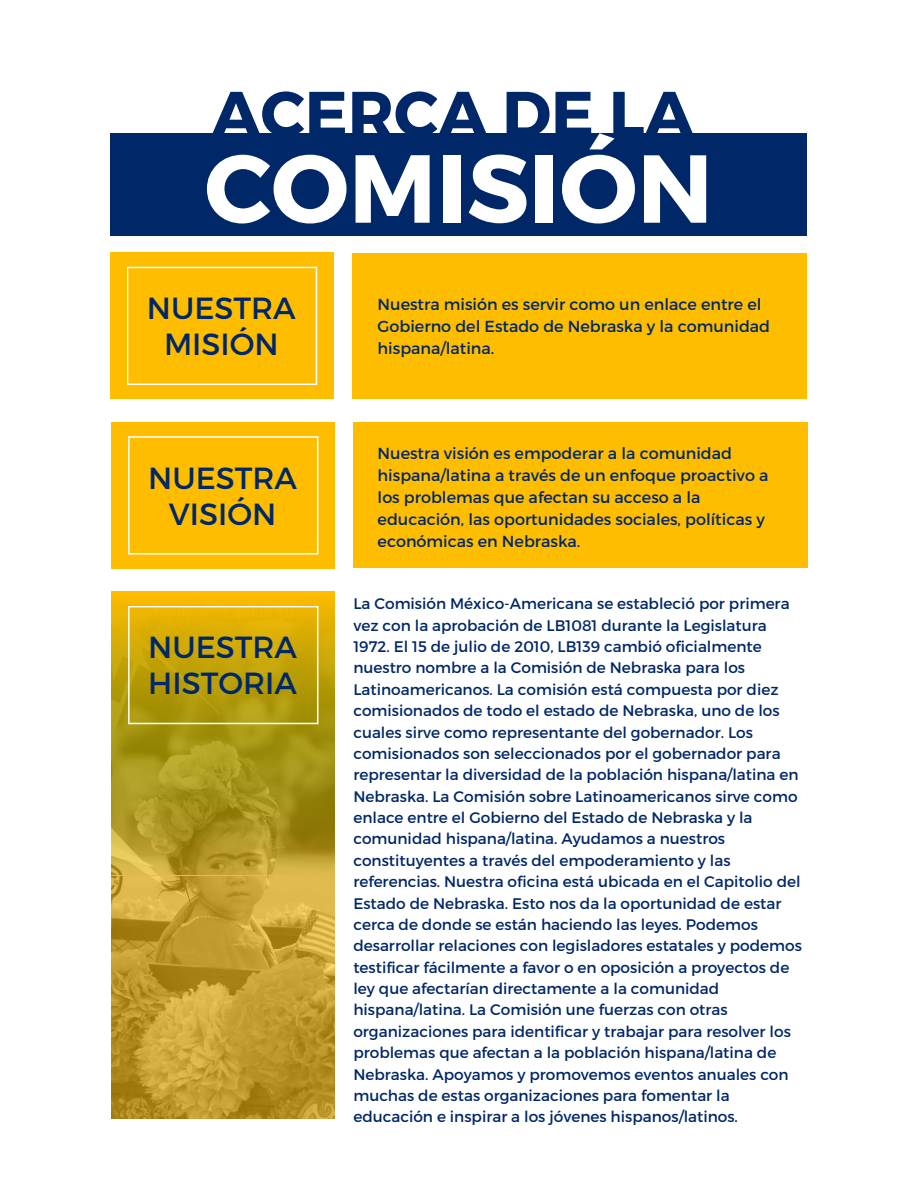
<style>
.page{position:relative;width:918px;height:1188px;background:#fff}
.page>*{position:absolute;margin:0;border:0;box-sizing:border-box;transform-origin:0 0}
.t1{font:700 96.3px "Montserrat";color:#fff}
.t2{font:700 63.75px "Montserrat";color:#002768}
.t3{font:30.6px/36px "Montserrat";color:#002768;text-align:center}
.t4{font:16.05px/22px "Montserrat";color:#002768}
.t5{font:15.3px/21.3px "Montserrat";color:#002768}
</style>
<div class="page">
<div style="left:352px;top:253px;width:455px;height:146px;background:#ffbd00"></div>
<div style="left:110px;top:133px;width:697px;height:102px;background:#002768"></div>
<div style="left:110px;top:253px;width:223px;height:146px;background:#ffbd00"></div>
<svg style="left:127px;top:267px;width:190px;height:118px"></svg>
<div style="left:353px;top:422px;width:455px;height:146px;background:#ffbd00"></div>
<div style="left:112px;top:422px;width:223px;height:146px;background:#ffbd00"></div>
<svg style="left:128px;top:436px;width:190px;height:119px"></svg>
<svg style="left:112px;top:875px;width:223px;height:244px;background:#c29c2f"></svg>
<svg style="left:112px;top:592px;width:223px;height:283px;background:#b39a1a"></svg>
<svg style="left:128px;top:606px;width:190px;height:118px;background:#c8a812"></svg>
<h2 class="t2" style="left:212px;top:72px;width:484px">ACERCA DE LA</h2>
<h1 class="t1" style="left:205px;top:126px;width:510px">COMISIÓN</h1>
<h3 class="t3" style="left:147px;top:289px;width:150px">NUESTRA<br>MISIÓN</h3>
<p class="t4" style="left:378px;top:293px;width:394px">Nuestra misión es servir como un enlace entre el<br>Gobierno del Estado de Nebraska y la comunidad hispana/latina.</p>
<h3 class="t3" style="left:148px;top:458px;width:150px">NUESTRA<br>VISIÓN</h3>
<h3 class="t3" style="left:148px;top:628px;width:150px;text-align:left">NUESTRA<br>HISTORIA</h3>
<p class="t4" style="left:378px;top:441px;width:392px">Nuestra visión es empoderar a la comunidad hispana/latina a través de un enfoque proactivo a los problemas que afectan su acceso a la educación, las oportunidades sociales, políticas y económicas en Nebraska.</p>
<p class="t5" style="left:353px;top:592px;width:450px">La Comisión México-Americana se estableció por primera vez con la aprobación de LB1081 durante la Legislatura 1972. El 15 de julio de 2010, LB139 cambió oficialmente nuestro nombre a la Comisión de Nebraska para los Latinoamericanos. La comisión está compuesta por diez comisionados de todo el estado de Nebraska, uno de los cuales sirve como representante del gobernador. Los comisionados son seleccionados por el gobernador para representar la diversidad de la población hispana/latina en Nebraska. La Comisión sobre Latinoamericanos sirve como enlace entre el Gobierno del Estado de Nebraska y la comunidad hispana/latina. Ayudamos a nuestros constituyentes a través del empoderamiento y las referencias. Nuestra oficina está ubicada en el Capitolio del Estado de Nebraska. Esto nos da la oportunidad de estar cerca de donde se están haciendo las leyes. Podemos desarrollar relaciones con legisladores estatales y podemos testificar fácilmente a favor o en oposición a proyectos de ley que afectarían directamente a la comunidad hispana/latina. La Comisión une fuerzas con otras organizaciones para identificar y trabajar para resolver los problemas que afectan a la población hispana/latina de Nebraska. Apoyamos y promovemos eventos anuales con muchas de estas organizaciones para fomentar la educación e inspirar a los jóvenes hispanos/latinos.</p>
</div>
